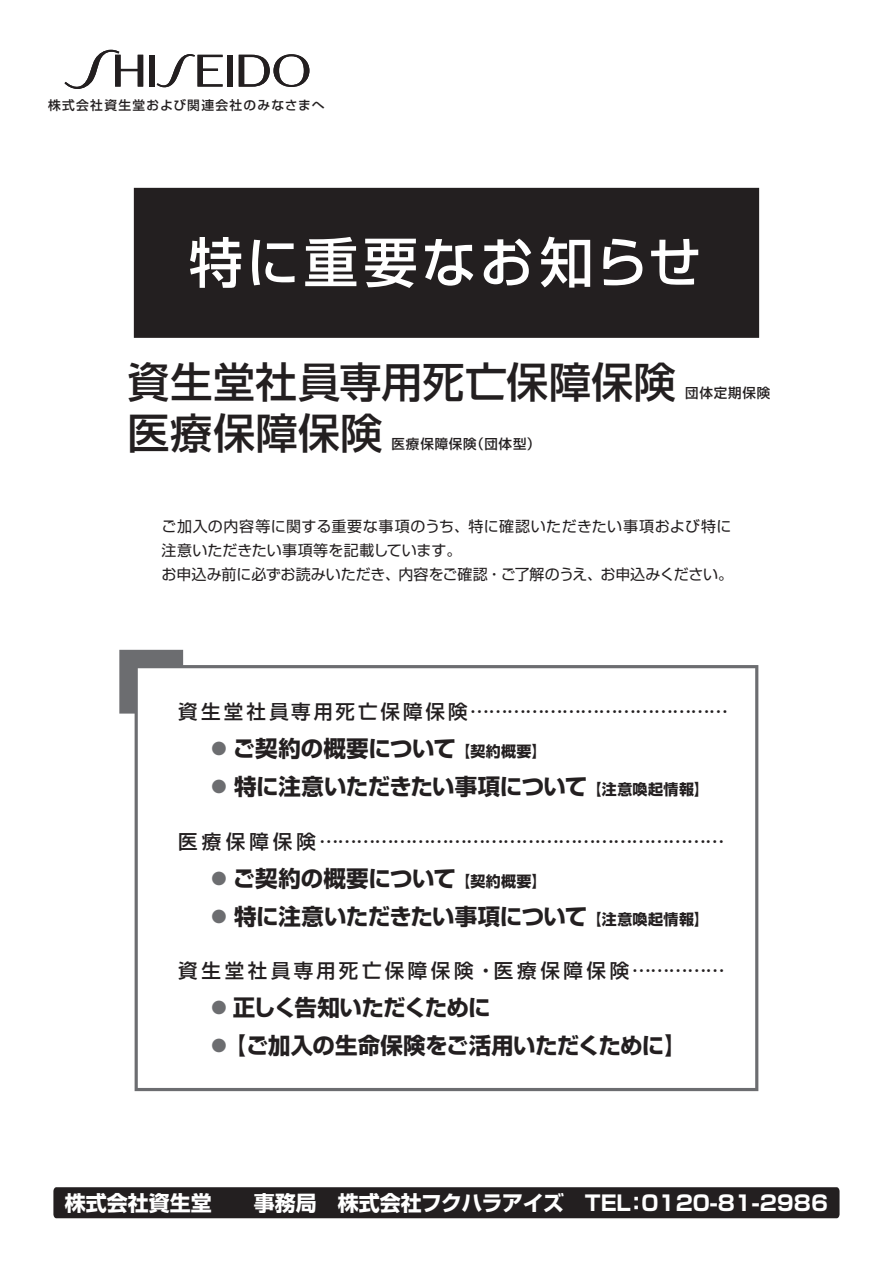
<style>
.page{position:relative;width:893px;height:1263px;background:#fff}
.page>*{position:absolute;margin:0;border:0;box-sizing:border-box;transform-origin:0 0}
.t1{font:500 54px "Shin Go Pr 5";letter-spacing:.075em;color:#fff}
.t2{font:500 42px/50.4px "Shin Go Pr 5";letter-spacing:.015em;color:#231f20}
.t3{font:700 22.5px "Shin Go Pr 5";letter-spacing:-.02em;color:#231f20}
.t4{font:700 22.5px "Shin Go Pr 5";letter-spacing:-.04em;color:#231f20}
.t5{font:700 21px "Shin Go Pr 5";color:#fff}
.t6{font:500 19.5px "Shin Go Pr 5";letter-spacing:.18em;color:#231f20}
.t7{font:500 19.5px "Shin Go Pr 5";letter-spacing:.16em;color:#231f20}
.t8{font:15px/24px "Shin Go Pr 5";letter-spacing:.01em;color:#231f20}
.t9{font:500 13.5px "Shin Go Pr 5";letter-spacing:.065em;color:#231f20}
.t10{font:500 12.75px "Shin Go Pr 5";letter-spacing:.1em;color:#231f20}
.s1{color:#6c6d70}
.s2{font-size:15px}
</style>
<div class="page">
<div style="left:119px;top:650px;width:64px;height:64px;background:#6c6d70"></div>
<div style="left:135px;top:189px;width:623px;height:148px;background:#231f20"></div>
<div style="left:134px;top:188px;width:625px;height:150px;border:2px solid #231f20"></div>
<svg style="left:135px;top:665px;width:623px;height:426px"></svg>
<svg style="left:65px;top:50px;width:78px;height:39px"></svg>
<svg style="left:239px;top:54px;width:70px;height:33px"></svg>
<div style="left:227px;top:55px;width:6px;height:32px;background:#231f20"></div>
<div style="left:149px;top:55px;width:5px;height:32px;background:#231f20"></div>
<svg style="left:157px;top:54px;width:66px;height:33px"></svg>
<div style="left:53px;top:1187px;width:786px;height:31px;background:#231f20"></div>
<p class="t10" style="left:48px;top:95px;width:278px">株式会社資生堂および関連会社のみなさまへ</p>
<h1 class="t1" style="left:189px;top:218px;width:514px">特に重要なお知らせ</h1>
<h2 class="t2" style="left:128px;top:353px;width:550px">資生堂社員専用死亡保障保険医療保障保険</h2>
<p class="t9" style="left:392px;top:432px;width:150px">医療保障保険（団体型）</p>
<p class="t9" style="left:685px;top:382px;width:87px">団体定期保険</p>
<p class="t8" style="left:161px;top:513px;width:573px">ご加入の内容等に関する重要な事項のうち、特に確認いただきたい事項および特に注意いただきたい事項等を記載しています。<br>お申込み前に必ずお読みいただき、内容をご確認・ご了解のうえ、お申込みください。</p>
<p class="t7" style="left:178px;top:695px;width:551px">資生堂社員専用死亡保障保険……………………………………</p>
<p class="t3" style="left:208px;top:731px;width:340px"><span class="s1">●</span>ご契約の概要について <span class="s2">【契約概要】</span></p>
<p class="t3" style="left:208px;top:769px;width:502px"><span class="s1">●</span> 特に注意いただきたい事項について <span class="s2">【注意喚起情報】</span></p>
<p class="t6" style="left:178px;top:825px;width:548px">医療保障保険 …………………………………………………………</p>
<p class="t3" style="left:208px;top:860px;width:340px"><span class="s1">●</span>ご契約の概要について <span class="s2">【契約概要】</span></p>
<p class="t3" style="left:208px;top:899px;width:502px"><span class="s1">●</span> 特に注意いただきたい事項について <span class="s2">【注意喚起情報】</span></p>
<p class="t6" style="left:178px;top:954px;width:548px">資生堂社員専用死亡保障保険・医療保障保険……………</p>
<p class="t4" style="left:208px;top:989px;width:284px"><span class="s1">●</span>正しく告知いただくために</p>
<p class="t3" style="left:208px;top:1028px;width:480px"><span class="s1">●</span>【ご加入の生命保険をご活用いただくために】</p>
<p class="t5" style="left:65px;top:1186px;width:765px">株式会社資生堂　　事務局　株式会社フクハラアイズ　TEL：0120-81-2986</p>
</div>
